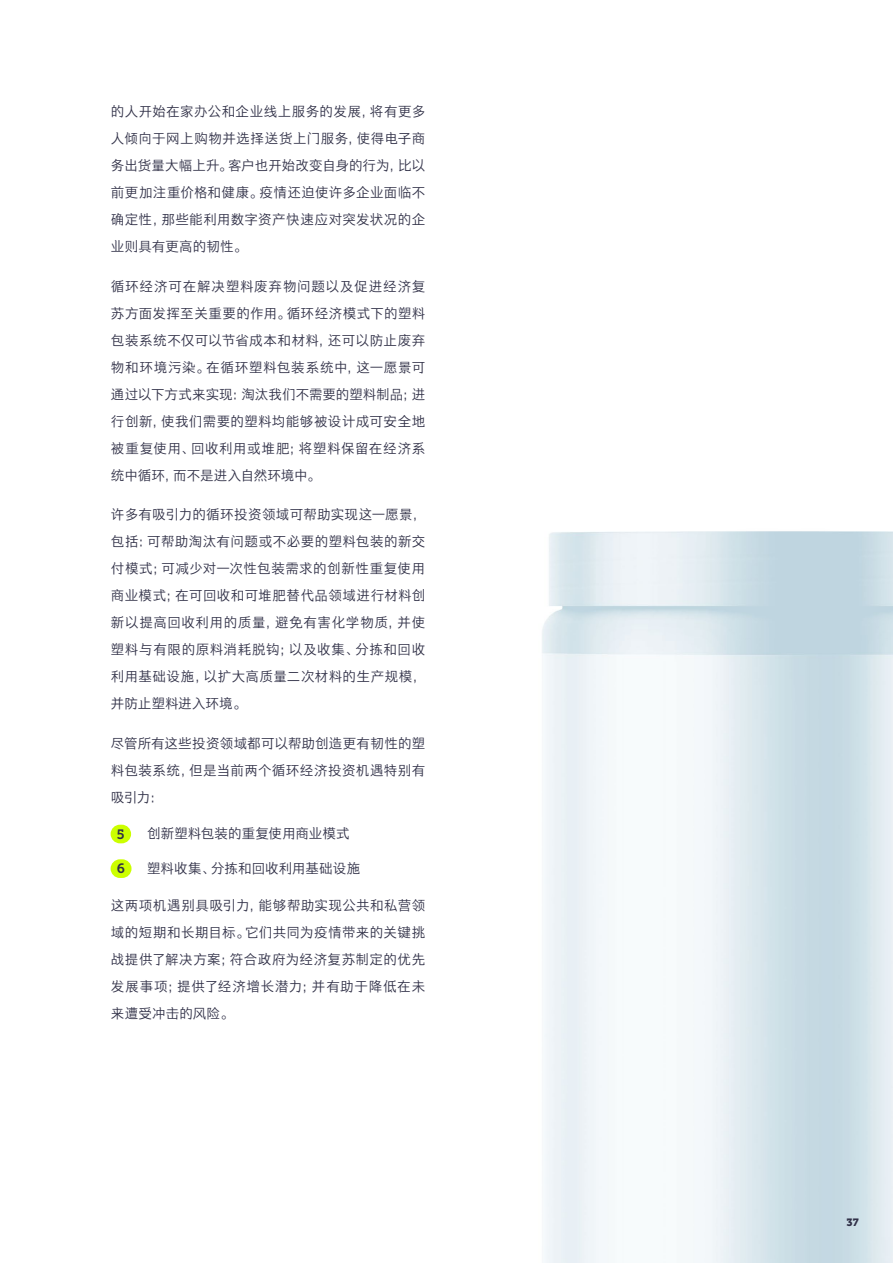
<style>
.page{position:relative;width:893px;height:1263px;background:#fff}
.page>*{position:absolute;margin:0;border:0;box-sizing:border-box;transform-origin:0 0}
.t1{font:13.5px/27px "HY Tie Xian Hei DEJ";letter-spacing:.025em;color:#2f2f46;text-align:justify}
.t2{font:13.5px "HY Tie Xian Hei DEJ";color:#2f2f46}
.t3{font:13.5px "Museo Slab 700";color:#2f2f46}
.t4{font:10.5px "Museo Slab 900";color:#2f2f46}
</style>
<div class="page">
<div style="left:111px;top:825px;width:20px;height:18px;background:#cf0;border-radius:9px"></div>
<div style="left:111px;top:859px;width:21px;height:19px;background:#cf0;border-radius:9px"></div>
<p class="t1" style="left:111px;top:97px;width:316px">的人开始在家办公和企业线上服务的发展，将有更多人倾向于网上购物并选择送货上门服务，使得电子商务出货量大幅上升。客户也开始改变自身的行为，比以前更加注重价格和健康。疫情还迫使许多企业面临不确定性，那些能利用数字资产快速应对突发状况的企业则具有更高的韧性。</p>
<p class="t1" style="left:111px;top:272px;width:316px">循环经济可在解决塑料废弃物问题以及促进经济复苏方面发挥至关重要的作用。循环经济模式下的塑料包装系统不仅可以节省成本和材料，还可以防止废弃物和环境污染。在循环塑料包装系统中，这一愿景可通过以下方式来实现：淘汰我们不需要的塑料制品；进行创新，使我们需要的塑料均能够被设计成可安全地被重复使用、回收利用或堆肥；将塑料保留在经济系统中循环，而不是进入自然环境中。</p>
<p class="t1" style="left:111px;top:501px;width:316px">许多有吸引力的循环投资领域可帮助实现这一愿景，包括：可帮助淘汰有问题或不必要的塑料包装的新交付模式；可减少对一次性包装需求的创新性重复使用商业模式；在可回收和可堆肥替代品领域进行材料创新以提高回收利用的质量，避免有害化学物质，并使塑料与有限的原料消耗脱钩；以及收集、分拣和回收利用基础设施，以扩大高质量二次材料的生产规模，并防止塑料进入环境。</p>
<p class="t1" style="left:111px;top:730px;width:316px">尽管所有这些投资领域都可以帮助创造更有韧性的塑料包装系统，但是当前两个循环经济投资机遇特别有吸引力：</p>
<p class="t3" style="left:117px;top:826px;width:9px">5</p>
<p class="t2" style="left:147px;top:825px;width:204px">创新塑料包装的重复使用商业模式</p>
<p class="t3" style="left:117px;top:861px;width:10px">6</p>
<p class="t2" style="left:147px;top:860px;width:215px">塑料收集、分拣和回收利用基础设施</p>
<p class="t1" style="left:111px;top:892px;width:316px">这两项机遇别具吸引力，能够帮助实现公共和私营领域的短期和长期目标。它们共同为疫情带来的关键挑战提供了解决方案；符合政府为经济复苏制定的优先发展事项；提供了经济增长潜力；并有助于降低在未来遭受冲击的风险。</p>
<p class="t4" style="left:846px;top:1216px;width:14px">37</p>
</div>
